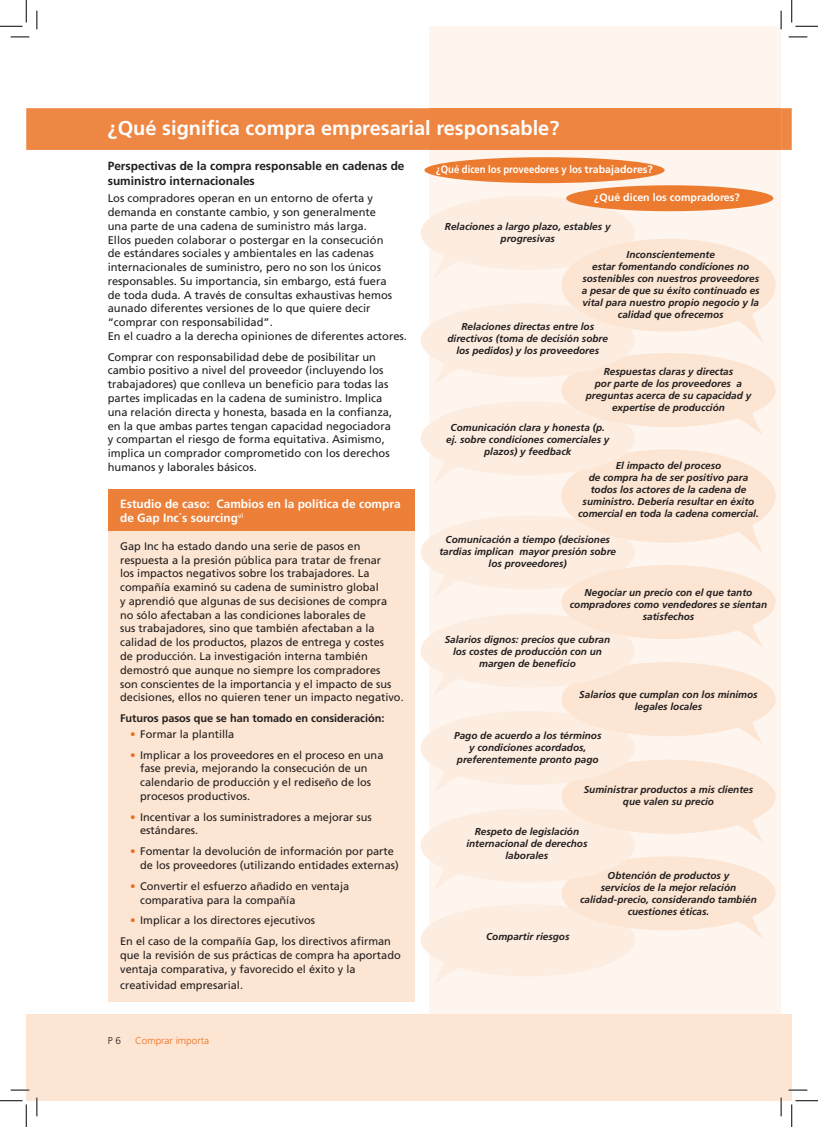
<style>
.page{position:relative;width:818px;height:1127px;background:#fff}
.page>*{position:absolute;margin:0;border:0;box-sizing:border-box;transform-origin:0 0}
.t1{font:700 20px "Frutiger";color:#fff}
.t2{font:700 11.88px/15px "Frutiger";color:#231f20}
.t3{font:700 11.88px/14.2px "Frutiger";color:#fff}
.t4{font:11.12px/13.8px "Frutiger";color:#231f20}
.t5{font:11px/13.8px "Frutiger";color:#231f20}
.t6{font:700 11px "Frutiger";letter-spacing:-.005em;color:#231f20}
.t7{font:700 10.62px "Frutiger";color:#fff;scale:.9 1}
.t8{font:700 10.62px "Frutiger";color:#fff}
.t9{font:italic 700 10px/12px "Frutiger";color:#231f20;text-align:center}
.t10{font:300 10px "Frutiger";color:#ea6d1f}
.t11{font:300 10px "Frutiger";color:#231f20}
.s1{color:#ea6d1f}
</style>
<div class="page">
<div style="left:26px;top:1013px;width:755px;height:87px;background:#fce5d2"></div>
<div style="left:781px;top:1013px;width:11px;height:87px;background:#fce5d2"></div>
<div style="left:429px;top:26px;width:352px;height:987px;background:#fdf5ee"></div>
<div style="left:108px;top:489px;width:306px;height:512px;background:#fce5d2"></div>
<div style="left:26px;top:108px;width:766px;height:42px;background:#ee8743"></div>
<div style="left:429px;top:108px;width:352px;height:42px;background:#ee8540"></div>
<div style="left:108px;top:489px;width:306px;height:41px;background:#ed8039"></div>
<div style="left:424px;top:157px;width:241px;height:26px;background:#ec7b30;border-radius:50%"></div>
<div style="left:566px;top:185px;width:207px;height:26px;background:#ec7b30;border-radius:50%"></div>
<svg style="left:421px;top:196px;width:354px;height:788px"></svg>
<svg style="left:11px;top:36px;width:18px;height:2px"></svg>
<svg style="left:788px;top:36px;width:19px;height:2px"></svg>
<svg style="left:11px;top:1089px;width:18px;height:1px"></svg>
<svg style="left:788px;top:1089px;width:19px;height:1px"></svg>
<svg style="left:36px;top:11px;width:2px;height:18px"></svg>
<svg style="left:36px;top:1097px;width:2px;height:18px"></svg>
<svg style="left:780px;top:11px;width:2px;height:18px"></svg>
<svg style="left:780px;top:1097px;width:2px;height:18px"></svg>
<svg style="left:0;top:0;width:27px;height:27px"></svg>
<svg style="left:0;top:1100px;width:27px;height:26px"></svg>
<svg style="left:791px;top:0;width:27px;height:27px"></svg>
<svg style="left:791px;top:1100px;width:27px;height:26px"></svg>
<h1 class="t1" style="left:108px;top:116px;width:453px">¿Qué significa compra empresarial responsable?</h1>
<p class="t2" style="left:108px;top:158px;width:298px">Perspectivas de la compra responsable en cadenas de suministro internacionales</p>
<p class="t4" style="left:108px;top:191px;width:301px">Los compradores operan en un entorno de oferta y demanda en constante cambio, y son generalmente<br>una parte de una cadena de suministro más larga.<br>Ellos pueden colaborar o postergar en la consecución<br>de estándares sociales y ambientales en las cadenas internacionales de suministro, pero no son los únicos responsables. Su importancia, sin embargo, está fuera<br>de toda duda. A través de consultas exhaustivas hemos aunado diferentes versiones de lo que quiere decir “comprar con responsabilidad”.<br>En el cuadro a la derecha opiniones de diferentes actores.</p>
<p class="t4" style="left:108px;top:350px;width:286px">Comprar con responsabilidad debe de posibilitar un cambio positivo a nivel del proveedor (incluyendo los trabajadores) que conlleva un beneficio para todas las partes implicadas en la cadena de suministro. Implica una relación directa y honesta, basada en la confianza, en la que ambas partes tengan capacidad negociadora y compartan el riesgo de forma equitativa. Asimismo, implica un comprador comprometido con los derechos humanos y laborales básicos.</p>
<p class="t3" style="left:120px;top:496px;width:282px">Estudio de caso: Cambios en la política de compra de Gap Inc´s sourcing<sup>vi</sup></p>
<p class="t5" style="left:120px;top:539px;width:285px">Gap Inc ha estado dando una serie de pasos en respuesta a la presión pública para tratar de frenar<br>los impactos negativos sobre los trabajadores. La compañía examinó su cadena de suministro global<br>y aprendió que algunas de sus decisiones de compra<br>no sólo afectaban a las condiciones laborales de<br>sus trabajadores, sino que también afectaban a la calidad de los productos, plazos de entrega y costes<br>de producción. La investigación interna también demostró que aunque no siempre los compradores<br>son conscientes de la importancia y el impacto de sus decisiones, ellos no quieren tener un impacto negativo.</p>
<p class="t6" style="left:120px;top:711px;width:266px">Futuros pasos que se han tomado en consideración:</p>
<p class="t5" style="left:130px;top:726px;width:106px"><span class="s1">•</span> Formar la plantilla</p>
<p class="t5" style="left:140px;top:747px;width:245px;text-indent:-10px"><span class="s1">•</span> Implicar a los proveedores en el proceso en una fase previa, mejorando la consecución de un calendario de producción y el rediseño de los procesos productivos.</p>
<p class="t5" style="left:140px;top:809px;width:233px;text-indent:-10px"><span class="s1">•</span> Incentivar a los suministradores a mejorar sus estándares.</p>
<p class="t5" style="left:140px;top:844px;width:260px;text-indent:-10px"><span class="s1">•</span> Fomentar la devolución de información por parte de los proveedores (utilizando entidades externas)</p>
<p class="t5" style="left:140px;top:879px;width:211px;text-indent:-10px"><span class="s1">•</span> Convertir el esfuerzo añadido en ventaja comparativa para la compañía</p>
<p class="t5" style="left:120px;top:910px;width:272px;line-height:20.9px;text-indent:10px"><span class="s1">•</span> Implicar a los directores ejecutivos<br>En el caso de la compañía Gap, los directivos afirman</p>
<p class="t5" style="left:120px;top:948px;width:282px">que la revisión de sus prácticas de compra ha aportado ventaja comparativa, y favorecido el éxito y la</p>
<p class="t5" style="left:120px;top:978px;width:124px">creatividad empresarial.</p>
<p class="t11" style="left:108px;top:1034px;width:15px">P 6</p>
<p class="t10" style="left:135px;top:1034px;width:75px">Comprar importa</p>
<p class="t7" style="left:436px;top:163px;width:242px">¿Qué dicen los proveedores y los trabajadores?</p>
<p class="t8" style="left:594px;top:191px;width:147px">¿Qué dicen los compradores?</p>
<p class="t9" style="left:445px;top:221px;width:167px">Relaciones a largo plazo, estables y progresivas</p>
<p class="t9" style="left:582px;top:248px;width:179px">Inconscientemente<br>estar fomentando condiciones no sostenibles con nuestros proveedores a pesar de que su éxito continuado es vital para nuestro propio negocio y la calidad que ofrecemos</p>
<p class="t9" style="left:447px;top:320px;width:162px">Relaciones directas entre los directivos (toma de decisión sobre los pedidos) y los proveedores</p>
<p class="t9" style="left:586px;top:365px;width:167px">Respuestas claras y directas<br>por parte de los proveedores a preguntas acerca de su capacidad y expertise de producción</p>
<p class="t9" style="left:446px;top:421px;width:165px">Comunicación clara y honesta (p. ej. sobre condiciones comerciales y plazos) y feedback</p>
<p class="t9" style="left:578px;top:460px;width:182px">El impacto del proceso<br>de compra ha de ser positivo para todos los actores de la cadena de suministro. Debería resultar en éxito comercial en toda la cadena comercial.</p>
<p class="t9" style="left:439px;top:533px;width:178px">Comunicación a tiempo (decisiones tardías implican mayor presión sobre los proveedores)</p>
<p class="t9" style="left:570px;top:586px;width:199px">Negociar un precio con el que tanto compradores como vendedores se sientan satisfechos</p>
<p class="t9" style="left:445px;top:633px;width:167px">Salarios dignos: precios que cubran los costes de producción con un margen de beneficio</p>
<p class="t9" style="left:579px;top:688px;width:180px">Salarios que cumplan con los mínimos legales locales</p>
<p class="t9" style="left:454px;top:729px;width:149px">Pago de acuerdo a los términos y condiciones acordados, preferentemente pronto pago</p>
<p class="t9" style="left:584px;top:783px;width:171px">Suministrar productos a mis clientes que valen su precio</p>
<p class="t9" style="left:466px;top:825px;width:123px">Respeto de legislación internacional de derechos laborales</p>
<p class="t9" style="left:486px;top:930px;width:85px">Compartir riesgos</p>
<p class="t9" style="left:580px;top:869px;width:178px">Obtención de productos y<br>servicios de la mejor relación calidad-precio, considerando también cuestiones éticas.</p>
</div>
